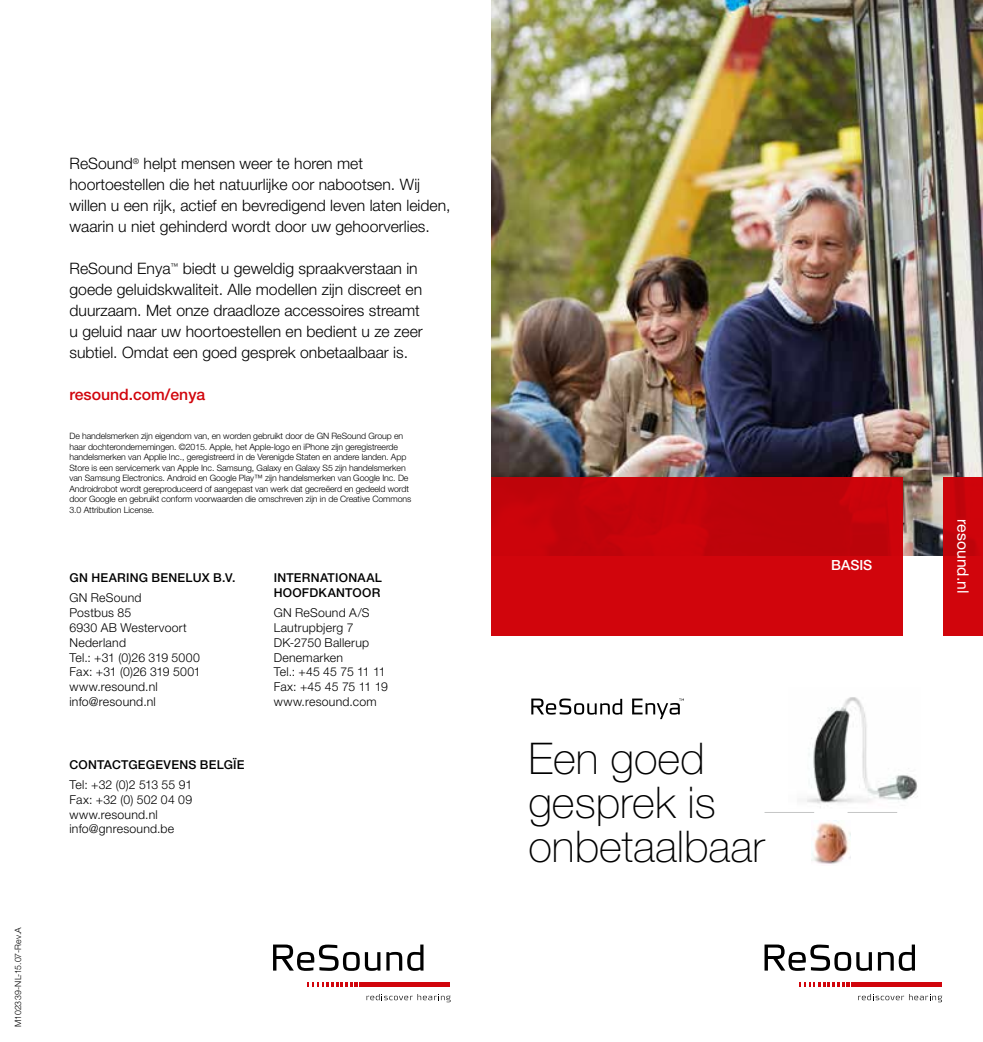
<style>
.page{position:relative;width:983px;height:1042px;background:#fff}
.page>*{position:absolute;margin:0;border:0;box-sizing:border-box;transform-origin:0 0}
.t1{font:100 43.75px/43.8px "Helvetica Neue LT Pro";color:#000}
.t2{font:300 15.75px/21px "Helvetica Neue LT Pro";color:#000}
.t3{font:500 15.75px "Helvetica Neue LT Pro";color:#d1050c}
.t4{font:15.75px "Helvetica Neue LT Pro";color:#fff}
.t5{font:500 14px "Helvetica Neue LT Pro";color:#fff}
.t6{font:300 12.25px/14.9px "Helvetica Neue LT Pro";letter-spacing:.02em;color:#000}
.t7{font:500 12.25px/14.9px "Helvetica Neue LT Pro";letter-spacing:.02em;color:#000}
.t8{font:300 8.75px/10.5px "Helvetica Neue LT Pro";letter-spacing:-.01em;color:#000}
.t9{font:300 8.75px "Helvetica Neue LT Pro";letter-spacing:.015em;color:#000}
</style>
<div class="page">
<img style="left:491px;top:0;width:491px;height:556px">
<svg style="left:858px;top:994px;width:83px;height:8px"></svg>
<hr style="left:850px;top:982px;width:91px;height:4px;background:#d1050c">
<svg style="left:799px;top:982px;width:50px;height:4px"></svg>
<svg style="left:877px;top:944px;width:37px;height:27px"></svg>
<svg style="left:764px;top:944px;width:107px;height:27px"></svg>
<svg style="left:366px;top:994px;width:84px;height:8px"></svg>
<hr style="left:359px;top:982px;width:91px;height:4px;background:#d1050c">
<svg style="left:308px;top:982px;width:50px;height:4px"></svg>
<svg style="left:365px;top:952px;width:15px;height:19px"></svg>
<svg style="left:386px;top:944px;width:37px;height:27px"></svg>
<svg style="left:273px;top:944px;width:86px;height:27px"></svg>
<div style="left:943px;top:477px;width:39px;height:158px;background:linear-gradient(to bottom,#c6040b,#d2050c)"></div>
<hr style="left:764px;top:812px;width:50px;height:1px;background:#c5c6c6">
<hr style="left:847px;top:812px;width:49px;height:1px;background:#c5c6c6">
<img style="left:811px;top:821px;width:39px;height:43px">
<img style="left:807px;top:697px;width:111px;height:111px">
<div style="left:491px;top:477px;width:411px;height:159px;background:linear-gradient(to right,#cb050b,#c8040b)"></div>
<svg style="left:531px;top:698px;width:91px;height:16px"></svg>
<svg style="left:632px;top:698px;width:51px;height:21px"></svg>
<p class="t9" style="left:13px;top:1027px;width:101px;rotate:-90deg">M102339-NL-15.07-Rev.A</p>
<h2 class="t2" style="left:69px;top:153px;width:382px">ReSound<sup>®</sup> helpt mensen weer te horen met hoortoestellen die het natuurlijke oor nabootsen. Wij willen u een rijk, actief en bevredigend leven laten leiden, waarin u niet gehinderd wordt door uw gehoorverlies.</h2>
<p class="t2" style="left:69px;top:258px;width:355px">ReSound Enya<sup>™</sup> biedt u geweldig spraakverstaan in goede geluidskwaliteit. Alle modellen zijn discreet en duurzaam. Met onze draadloze accessoires streamt u geluid naar uw hoortoestellen en bedient u ze zeer subtiel. Omdat een goed gesprek onbetaalbaar is.</p>
<h2 class="t3" style="left:69px;top:385px;width:137px">resound.com/enya</h2>
<p class="t8" style="left:69px;top:431px;width:343px">De handelsmerken zijn eigendom van, en worden gebruikt door de GN ReSound Group en haar dochterondernemingen. ©2015. Apple, het Apple-logo en iPhone zijn geregistreerde handelsmerken van Applie Inc., geregistreerd in de Verenigde Staten en andere landen. App Store is een servicemerk van Apple Inc. Samsung, Galaxy en Galaxy S5 zijn handelsmerken van Samsung Electronics. Android en Google Play™ zijn handelsmerken van Google Inc. De Androidrobot wordt gereproduceerd of aangepast van werk dat gecreëerd en gedeeld wordt door Google en gebruikt conform voorwaarden die omschreven zijn in de Creative Commons 3.0 Attribution License.</p>
<h3 class="t7" style="left:69px;top:570px;width:167px">GN HEARING BENELUX B.V.</h3>
<h3 class="t6" style="left:69px;top:590px;width:133px">GN ReSound<br>Postbus 85<br>6930 AB Westervoort<br>Nederland<br>Tel.: +31 (0)26 319 5000<br>Fax: +31 (0)26 319 5001 www.resound.nl info@resound.nl</h3>
<h3 class="t7" style="left:69px;top:757px;width:177px">CONTACTGEGEVENS BELGÏE</h3>
<h3 class="t6" style="left:69px;top:777px;width:124px">Tel: +32 (0)2 513 55 91<br>Fax: +32 (0) 502 04 09 www.resound.nl info@gnresound.be</h3>
<h3 class="t7" style="left:274px;top:570px;width:110px">INTERNATIONAAL<br>HOOFDKANTOOR</h3>
<h3 class="t6" style="left:274px;top:605px;width:116px">GN ReSound A/S<br>Lautrupbjerg 7<br>DK-2750 Ballerup<br>Denemarken<br>Tel.: +45 45 75 11 11<br>Fax: +45 45 75 11 19 www.resound.com</h3>
<h3 class="t5" style="left:830px;top:557px;width:43px">BASIS</h3>
<h1 class="t1" style="left:528px;top:737px;width:237px">Een goed gesprek is onbetaalbaar</h1>
<h2 class="t4" style="left:972px;top:519px;width:75px;rotate:90deg">resound.nl</h2>
</div>
